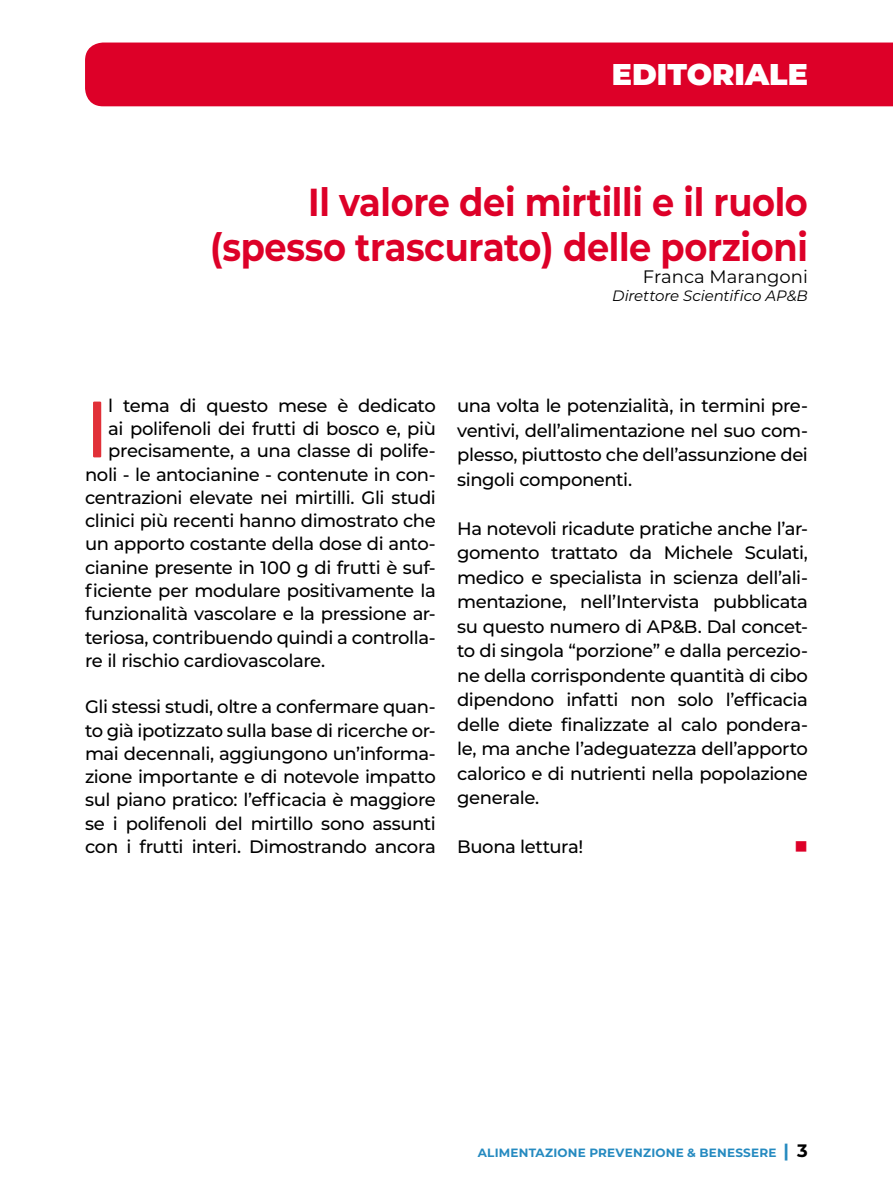
<style>
.page{position:relative;width:893px;height:1191px;background:#fff}
.page>*{position:absolute;margin:0;border:0;box-sizing:border-box;transform-origin:0 0}
.t1{font:93px "Bicyclette";color:#e13038}
.t2{font:700 39px/45px "Montserrat";letter-spacing:-.01em;color:#dd0028;text-align:right;scale:.9 1}
.t3{font:900 30px "Montserrat";color:#fff}
.t4{font:500 18px/24.5px "Montserrat";letter-spacing:-.025em;color:#000;text-align:justify}
.t5{font:18px "Montserrat";color:#000}
.t6{font:18px "Wingdings";color:#dd0028}
.t7{font:italic 15px "Montserrat";letter-spacing:-.005em;color:#000}
.t8{font:700 12px "Montserrat";letter-spacing:.02em;color:#258ac0}
.s1{font-size:18px}
.s2{font-size:18px;color:#000}
</style>
<div class="page">
<div style="left:85px;top:43px;width:808px;height:63px;background:#dd0028"></div>
<h3 class="t3" style="left:586px;top:52px;width:224px">L’EDITORIALE</h3>
<h2 class="t2" style="left:210px;top:178px;width:665px">Il valore dei mirtilli e il ruolo (spesso trascurato) delle porzioni</h2>
<p class="t5" style="left:643px;top:264px;width:166px">Franca Marangoni</p>
<p class="t7" style="left:612px;top:285px;width:197px">Direttore Scientifico AP&amp;B</p>
<h1 class="t1" style="left:85px;top:375px;width:26px">I</h1>
<p class="t4" style="left:108px;top:393px;width:329px">l tema di questo mese è dedicato</p>
<p class="t4" style="left:108px;top:415px;width:329px">ai polifenoli dei frutti di bosco e, più</p>
<p class="t4" style="left:108px;top:438px;width:329px">precisamente, a una classe di polife-</p>
<p class="t4" style="left:85px;top:461px;width:352px">noli - le antocianine - contenute in con-</p>
<p class="t4" style="left:85px;top:484px;width:352px">centrazioni elevate nei mirtilli. Gli studi</p>
<p class="t4" style="left:85px;top:508px;width:352px">clinici più recenti hanno dimostrato che</p>
<p class="t4" style="left:85px;top:531px;width:352px">un apporto costante della dose di anto-</p>
<p class="t4" style="left:85px;top:554px;width:352px">cianine presente in 100 g di frutti è suf-</p>
<p class="t4" style="left:85px;top:577px;width:352px">ficiente per modulare positivamente la</p>
<p class="t4" style="left:85px;top:601px;width:352px">funzionalità vascolare e la pressione ar-</p>
<p class="t4" style="left:85px;top:624px;width:352px">teriosa, contribuendo quindi a controlla-</p>
<p class="t4" style="left:85px;top:647px;width:242px">re il rischio cardiovascolare.</p>
<p class="t4" style="left:85px;top:694px;width:352px;line-height:23.2px">Gli stessi studi, oltre a confermare quan&shy;to già ipotizzato sulla base di ricerche or&shy;mai decennali, aggiungono un’informa&shy;zione importante e di notevole impatto sul piano pratico: l’efficacia è maggiore se i polifenoli del mirtillo sono assunti con i frutti interi. Dimostrando ancora</p>
<p class="t4" style="left:457px;top:393px;width:352px">una volta le potenzialità, in termini pre&shy;ventivi, dell’alimentazione nel suo com&shy;plesso, piuttosto che dell’assunzione dei singoli componenti.</p>
<p class="t4" style="left:457px;top:515px;width:352px">Ha notevoli ricadute pratiche anche l’ar&shy;gomento trattato da Michele Sculati, medico e specialista in scienza dell’ali&shy;mentazione, nell’Intervista pubblicata su questo numero di AP&amp;B. Dal concet&shy;to di singola “porzione” e dalla percezio&shy;ne della corrispondente quantità di cibo dipendono infatti non solo l’efficacia delle diete finalizzate al calo pondera&shy;le, ma anche l’adeguatezza dell’apporto calorico e di nutrienti nella popolazione generale.</p>
<p class="t4" style="left:457px;top:833px;width:128px">Buona lettura!</p>
<p class="t6" style="left:794px;top:836px;width:15px">■</p>
<p class="t8" style="left:478px;top:1144px;width:332px">ALIMENTAZIONE PREVENZIONE &amp; BENESSERE <span class="s1">|</span> <span class="s2">3</span></p>
</div>
